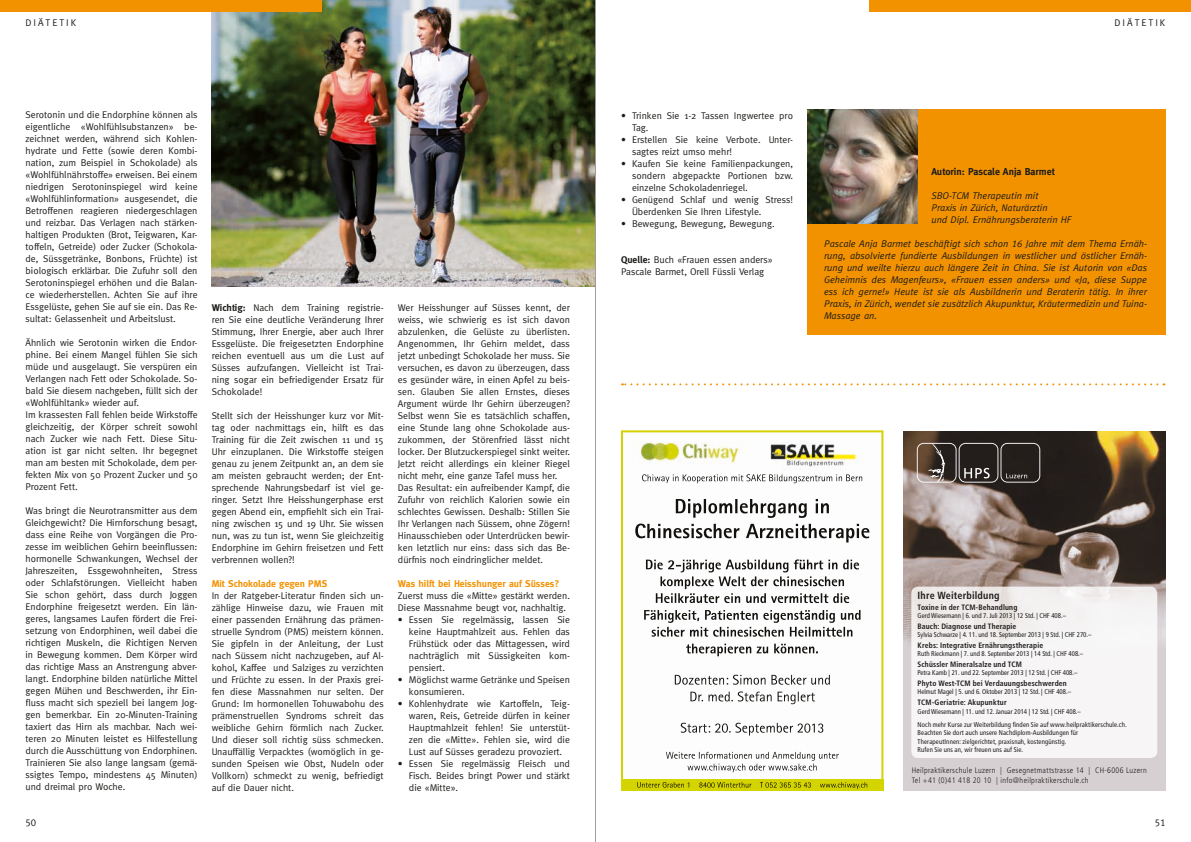
<style>
.page{position:relative;width:1191px;height:842px;background:#fff}
.page>*{position:absolute;margin:0;border:0;box-sizing:border-box;transform-origin:0 0}
.t1{font:700 condensed 10.4px "Frutiger LT";letter-spacing:.015em;color:#1d1d1b}
.t2{font:700 10px "Meta";color:#1d1d1b}
.t3{font:10px "Meta Caps";color:#1d1d1b}
.t4{font:9.8px/12px "Meta";color:#1d1d1b;text-align:justify}
.t5{font:italic 9.8px/12px "Meta";color:#1d1d1b}
.t6{font:700 9.8px "Meta";color:#f39200}
.t7{font:9.8px "Meta";letter-spacing:.2em;color:#1d1d1b}
.t8{font:300 condensed 8px/9.6px "Frutiger LT";letter-spacing:.04em;color:#1d1d1b}
.t9{font:700 condensed 7.8px "Frutiger LT";letter-spacing:.02em;color:#1d1d1b}
.t10{font:condensed 6.9px/8.4px "Frutiger LT";color:#1d1d1b}
.s1{font-weight:700}
.s2{font-family:"Meta Italic Caps";font-style:normal}
.s3{font-size:7px}
</style>
<div class="page">
<img style="left:212px;top:0;width:383px;height:286px">
<div style="left:0;top:0;width:322px;height:11px;background:#f39200"></div>
<div style="left:869px;top:0;width:322px;height:11px;background:#f39200"></div>
<div style="left:807px;top:109px;width:358px;height:225px;background:#f39200"></div>
<img style="left:807px;top:109px;width:110px;height:114px">
<img style="left:621px;top:430px;width:262px;height:349px">
<img style="left:621px;top:779px;width:262px;height:11px">
<svg style="left:622px;top:383px;width:535px;height:2px"></svg>
<img style="left:903px;top:431px;width:262px;height:360px">
<svg style="left:916px;top:443px;width:124px;height:40px;background:#49413d"></svg>
<div style="left:911px;top:587px;width:246px;height:171px;background:linear-gradient(to right,#f4f1f1,#f7f5f6);border-radius:7px"></div>
<hr style="left:595px;top:0;width:1px;height:842px;background:#9d9d9d">
<p class="t7" style="left:26px;top:17px;width:52px">DIÄTETIK</p>
<p class="t7" style="left:1114px;top:17px;width:52px">DIÄTETIK</p>
<p class="t4" style="left:26px;top:109px;width:173px">Serotonin und die Endorphine können als eigentliche «Wohlfühlsubstanzen» be&shy;zeichnet werden, während sich Kohlen&shy;hydrate und Fette (sowie deren Kombi&shy;nation, zum Beispiel in Schokolade) als «Wohlfühlnährstoffe» erweisen. Bei einem niedrigen Serotoninspiegel wird keine «Wohlfühlinformation» ausgesendet, die Betroffenen reagieren niedergeschlagen und reizbar. Das Verlagen nach stärken&shy;haltigen Produkten (Brot, Teigwaren, Kar&shy;toffeln, Getreide) oder Zucker (Schokola&shy;de, Süssgetränke, Bonbons, Früchte) ist biologisch erklärbar. Die Zufuhr soll den Serotoninspiegel erhöhen und die Balan&shy;ce wiederherstellen. Achten Sie auf ihre Essgelüste, gehen Sie auf sie ein. Das Re&shy;sultat: Gelassenheit und Arbeitslust.</p>
<p class="t4" style="left:26px;top:337px;width:173px;text-align:left">Ähnlich wie Serotonin wirken die Endor&shy;phine. Bei einem Mangel fühlen Sie sich müde und ausgelaugt. Sie verspüren ein Verlangen nach Fett oder Schokolade. So&shy;bald Sie diesem nachgeben, füllt sich der «Wohlfühltank» wieder auf.<br>Im krassesten Fall fehlen beide Wirkstoffe gleichzeitig, der Körper schreit sowohl nach Zucker wie nach Fett. Diese Situ&shy;ation ist gar nicht selten. Ihr begegnet man am besten mit Schokolade, dem per&shy;fekten Mix von 50 Prozent Zucker und 50<br>Prozent Fett.</p>
<p class="t4" style="left:26px;top:505px;width:173px">Was bringt die Neurotransmitter aus dem Gleichgewicht? Die Hirnforschung besagt, dass eine Reihe von Vorgängen die Pro&shy;zesse im weiblichen Gehirn beeinflussen: hormonelle Schwankungen, Wechsel der Jahreszeiten, Essgewohnheiten, Stress oder Schlafstörungen. Vielleicht haben Sie schon gehört, dass durch Joggen Endorphine freigesetzt werden. Ein län&shy;geres, langsames Laufen fördert die Frei&shy;setzung von Endorphinen, weil dabei die richtigen Muskeln, die Richtigen Nerven in Bewegung kommen. Dem Körper wird das richtige Mass an Anstrengung abver&shy;langt. Endorphine bilden natürliche Mittel gegen Mühen und Beschwerden, ihr Ein&shy;fluss macht sich speziell bei langem Jog&shy;gen bemerkbar. Ein 20-Minuten-Training taxiert das Hirn als machbar. Nach wei&shy;teren 20 Minuten leistet es Hilfestellung durch die Ausschüttung von Endorphinen.<br>Trainieren Sie also lange langsam (gemä&shy;ssigtes Tempo, mindestens 45 Minuten) und dreimal pro Woche.</p>
<p class="t4" style="left:212px;top:301px;width:173px"><span class="s1">Wichtig:</span> Nach dem Training registrie&shy;ren Sie eine deutliche Veränderung Ihrer Stimmung, Ihrer Energie, aber auch Ihrer Essgelüste. Die freigesetzten Endorphine reichen eventuell aus um die Lust auf Süsses aufzufangen. Vielleicht ist Trai&shy;ning sogar ein befriedigender Ersatz für Schokolade!</p>
<p class="t4" style="left:212px;top:409px;width:173px">Stellt sich der Heisshunger kurz vor Mit&shy;tag oder nachmittags ein, hilft es das Training für die Zeit zwischen 11 und 15<br>Uhr einzuplanen. Die Wirkstoffe steigen genau zu jenem Zeitpunkt an, an dem sie am meisten gebraucht werden; der Ent&shy;sprechende Nahrungsbedarf ist viel ge&shy;ringer. Setzt Ihre Heisshungerphase erst gegen Abend ein, empfiehlt sich ein Trai&shy;ning zwischen 15 und 19 Uhr. Sie wissen nun, was zu tun ist, wenn Sie gleichzeitig Endorphine im Gehirn freisetzen und Fett verbrennen wollen?!</p>
<p class="t6" style="left:212px;top:578px;width:117px">Mit Schokolade gegen PMS</p>
<p class="t4" style="left:212px;top:589px;width:173px">In der Ratgeber-Literatur finden sich un&shy;zählige Hinweise dazu, wie Frauen mit einer passenden Ernährung das prämen&shy;struelle Syndrom (PMS) meistern können.<br>Sie gipfeln in der Anleitung, der Lust nach Süssem nicht nachzugeben, auf Al&shy;kohol, Kaffee und Salziges zu verzichten und Früchte zu essen. In der Praxis grei&shy;fen diese Massnahmen nur selten. Der Grund: Im hormonellen Tohuwabohu des prämenstruellen Syndroms schreit das weibliche Gehirn förmlich nach Zucker.<br>Und dieser soll richtig süss schmecken.<br>Unauffällig Verpacktes (womöglich in ge&shy;sunden Speisen wie Obst, Nudeln oder Vollkorn) schmeckt zu wenig, befriedigt auf die Dauer nicht.</p>
<p class="t4" style="left:398px;top:301px;width:173px;text-align:left">Wer Heisshunger auf Süsses kennt, der weiss, wie schwierig es ist sich davon abzulenken, die Gelüste zu überlisten.<br>Angenommen, Ihr Gehirn meldet, dass jetzt unbedingt Schokolade her muss. Sie versuchen, es davon zu überzeugen, dass es gesünder wäre, in einen Apfel zu beis&shy;sen. Glauben Sie allen Ernstes, dieses Argument würde Ihr Gehirn überzeugen?<br>Selbst wenn Sie es tatsächlich schaffen, eine Stunde lang ohne Schokolade aus&shy;zukommen, der Störenfried lässt nicht locker. Der Blutzuckerspiegel sinkt weiter.<br>Jetzt reicht allerdings ein kleiner Riegel nicht mehr, eine ganze Tafel muss her.<br>Das Resultat: ein aufreibender Kampf, die Zufuhr von reichlich Kalorien sowie ein schlechtes Gewissen. Deshalb: Stillen Sie Ihr Verlangen nach Süssem, ohne Zögern!<br>Hinausschieben oder Unterdrücken bewir&shy;ken letztlich nur eins: dass sich das Be&shy;dürfnis noch eindringlicher meldet.</p>
<p class="t6" style="left:398px;top:578px;width:163px">Was hilft bei Heisshunger auf Süsses?</p>
<p class="t4" style="left:398px;top:589px;width:173px">Zuerst muss die «Mitte» gestärkt werden.<br>Diese Massnahme beugt vor, nachhaltig.</p>
<p class="t4" style="left:409px;top:613px;width:162px;text-indent:-11px">• Essen Sie regelmässig, lassen Sie keine Hauptmahlzeit aus. Fehlen das Frühstück oder das Mittagessen, wird nachträglich mit Süssigkeiten kom&shy;pensiert.</p>
<p class="t4" style="left:409px;top:673px;width:162px;text-indent:-11px">• Möglichst warme Getränke und Speisen konsumieren.</p>
<p class="t4" style="left:409px;top:697px;width:162px;text-indent:-11px">• Kohlenhydrate wie Kartoffeln, Teig&shy;waren, Reis, Getreide dürfen in keiner Hauptmahlzeit fehlen! Sie unterstüt&shy;zen die «Mitte». Fehlen sie, wird die Lust auf Süsses geradezu provoziert.</p>
<p class="t4" style="left:409px;top:757px;width:162px;text-indent:-11px">• Essen Sie regelmässig Fleisch und Fisch. Beides bringt Power und stärkt die «Mitte».</p>
<p class="t4" style="left:632px;top:109px;width:162px;text-indent:-11px">• Trinken Sie 1-2 Tassen Ingwertee pro<br>Tag.</p>
<p class="t4" style="left:632px;top:133px;width:162px;text-indent:-11px">• Erstellen Sie keine Verbote. Unter&shy;sagtes reizt umso mehr!</p>
<p class="t4" style="left:632px;top:157px;width:162px;text-indent:-11px">• Kaufen Sie keine Familienpackungen, sondern abgepackte Portionen bzw. einzelne Schokoladenriegel.</p>
<p class="t4" style="left:632px;top:193px;width:162px;text-indent:-11px">• Genügend Schlaf und wenig Stress!<br>Überdenken Sie Ihren Lifestyle.</p>
<p class="t4" style="left:621px;top:217px;width:155px">• Bewegung, Bewegung, Bewegung.</p>
<p class="t4" style="left:621px;top:253px;width:153px"><span class="s1">Quelle:</span> Buch «Frauen essen anders»<br>Pascale Barmet, Orell Füssli Verlag</p>
<p class="t2" style="left:931px;top:166px;width:125px">Autorin: Pascale Anja Barmet</p>
<p class="t5" style="left:931px;top:189px;width:142px">SBO-TCM Therapeutin mit<br>Praxis in Zürich, Naturärztin<br>und Dipl. Ernährungsberaterin HF</p>
<p class="t5" style="left:824px;top:238px;width:324px;text-align:justify">Pascale Anja Barmet beschäftigt sich schon <span class="s2">16</span> Jahre mit dem Thema Ernäh&shy;rung, absolvierte fundierte Ausbildungen in westlicher und östlicher Ernäh&shy;rung und weilte hierzu auch längere Zeit in China. Sie ist Autorin von «Das Geheimnis des Magenfeurs», «Frauen essen anders» und «Ja, diese Suppe ess ich gerne!» Heute ist sie als Ausbildnerin und Beraterin tätig. In ihrer Praxis, in Zürich, wendet sie zusätzlich Akupunktur, Kräutermedizin und Tuina-Massage an.</p>
<p class="t1" style="left:917px;top:589px;width:83px">Ihre Weiterbildung</p>
<p class="t9" style="left:917px;top:603px;width:101px">Toxine in der TCM-Behandlung</p>
<p class="t10" style="left:917px;top:611px;width:150px">Gerd Wiesemann | 6. und 7. Juli 2013 | 12 Std. | CHF 408.–</p>
<p class="t9" style="left:917px;top:622px;width:100px">Bauch: Diagnose und Therapie</p>
<p class="t10" style="left:917px;top:630px;width:175px">Sylvia Schwarze | 4. 11. und 18. September 2013 | 9 Std. | CHF 270.–</p>
<p class="t9" style="left:917px;top:641px;width:127px">Krebs: Integrative Ernährungstherapie</p>
<p class="t10" style="left:917px;top:649px;width:167px">Ruth Rieckmann | 7. und 8. September 2013 | 14 Std. | CHF 408.–</p>
<p class="t9" style="left:917px;top:660px;width:106px">Schüssler Mineralsalze und TCM</p>
<p class="t10" style="left:917px;top:668px;width:161px">Petra Kamb | 21. und 22. September 2013 | 12 Std. | CHF 408.–</p>
<p class="t9" style="left:917px;top:679px;width:151px">Phyto West-TCM bei Verdauungsbeschwerden</p>
<p class="t10" style="left:917px;top:687px;width:155px">Helmut Magel | 5. und 6. Oktober 2013 | 12 Std. | CHF 408.–</p>
<p class="t9" style="left:917px;top:698px;width:91px">TCM-Geriatrie: Akupunktur</p>
<p class="t10" style="left:917px;top:705px;width:210px;line-height:13.1px">Gerd Wiesemann | 11. und 12. Januar 2014 | 12 Std. | CHF 408.–<br>Noch mehr Kurse zur Weiterbildung finden Sie auf <span class="s3">www.heilpraktikerschule.ch</span>.</p>
<p class="t10" style="left:917px;top:729px;width:162px">Beachten Sie dort auch unsere Nachdiplom-Ausbildungen für<br>TherapeutInnen: zielgerichtet, praxisnah, kostengünstig.<br>Rufen Sie uns an, wir freuen uns auf Sie.</p>
<p class="t8" style="left:911px;top:766px;width:237px">Heilpraktikerschule Luzern | Gesegnetmattstrasse 14 | CH-6006 Luzern<br>Tel +41 (0)41 418 20 10 | info@heilpraktikerschule.ch</p>
<p class="t3" style="left:26px;top:817px;width:12px">50</p>
<p class="t3" style="left:1154px;top:817px;width:12px">51</p>
</div>
